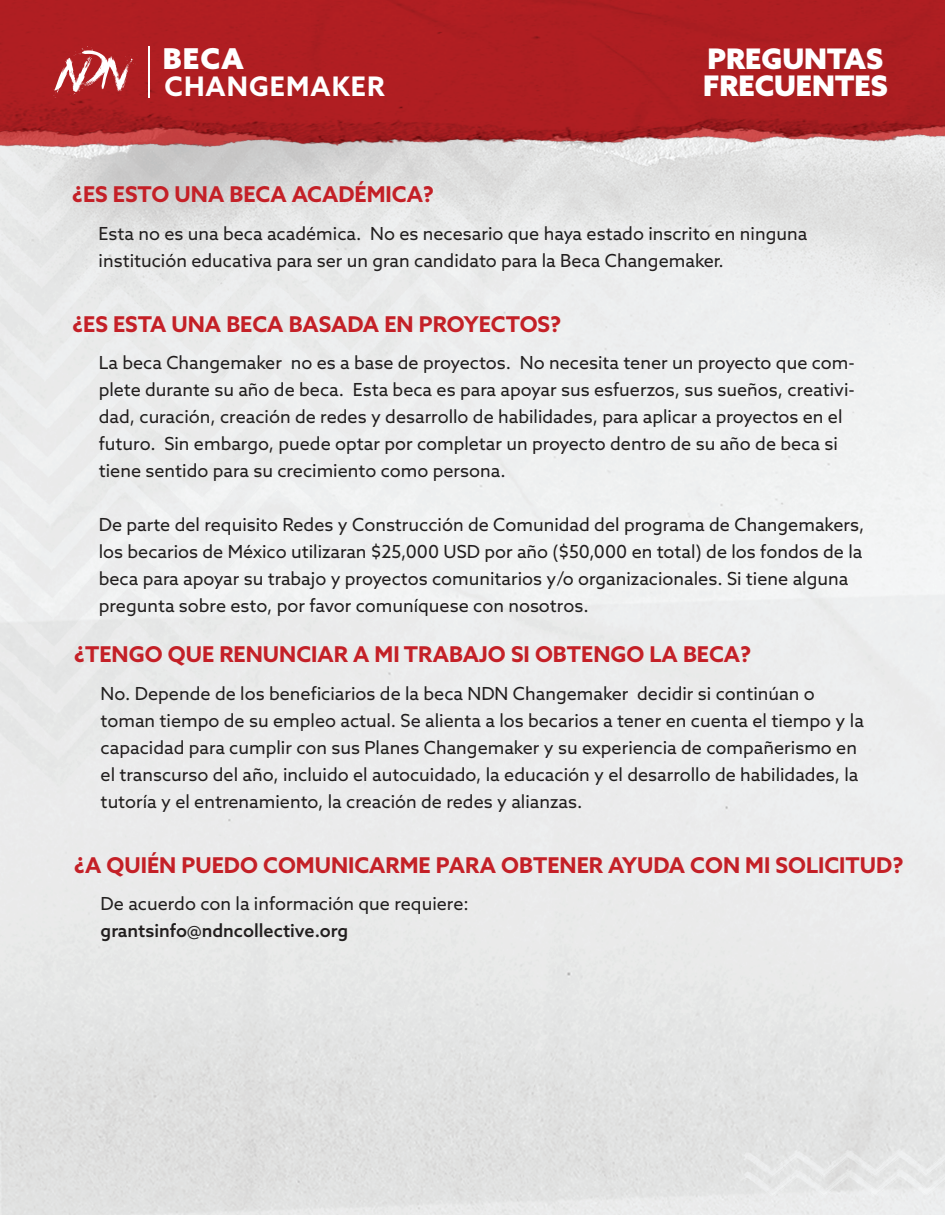
<style>
.page{position:relative;width:945px;height:1215px;background:#fff}
.page>*{position:absolute;margin:0;border:0;box-sizing:border-box;transform-origin:0 0}
.t1{font:900 28.8px "Azo Sans";color:#fff}
.t2{font:900 28.35px/27.2px "Azo Sans";color:#fff}
.t3{font:700 27px "Azo Sans";letter-spacing:.04em;color:#fff}
.t4{font:700 21.75px "Azo Sans";color:#c42027}
.t5{font:18px/27px "Azo Sans";color:#211e1e}
.t6{font:500 18px "Azo Sans";color:#211e1e}
</style>
<div class="page">
<img style="left:0;top:0;width:945px;height:1215px">
<hr style="left:148px;top:46px;width:2px;height:51px;background:#fff">
<svg style="left:54px;top:46px;width:84px;height:52px;background:#bf4e51"></svg>
<h1 class="t1" style="left:163px;top:39px;width:82px">BECA</h1>
<h3 class="t3" style="left:165px;top:68px;width:222px">CHANGEMAKER</h3>
<h2 class="t2" style="left:703px;top:45px;width:186px">PREGUNTAS<br>FRECUENTES</h2>
<p class="t4" style="left:72px;top:180px;width:364px">¿ES ESTO UNA BECA ACADÉMICA?</p>
<p class="t5" style="left:99px;top:220px;width:710px">Esta no es una beca académica. No es necesario que haya estado inscrito en ninguna institución educativa para ser un gran candidato para la Beca Changemaker.</p>
<p class="t4" style="left:72px;top:310px;width:491px">¿ES ESTA UNA BECA BASADA EN PROYECTOS?</p>
<p class="t5" style="left:99px;top:349px;width:758px">La beca Changemaker no es a base de proyectos. No necesita tener un proyecto que com&shy;plete durante su año de beca. Esta beca es para apoyar sus esfuerzos, sus sueños, creativi&shy;dad, curación, creación de redes y desarrollo de habilidades, para aplicar a proyectos en el futuro. Sin embargo, puede optar por completar un proyecto dentro de su año de beca si tiene sentido para su crecimiento como persona.</p>
<p class="t5" style="left:99px;top:511px;width:767px">De parte del requisito Redes y Construcción de Comunidad del programa de Changemakers, los becarios de México utilizaran $25,000 USD por año ($50,000 en total) de los fondos de la beca para apoyar su trabajo y proyectos comunitarios y/o organizacionales. Si tiene alguna pregunta sobre esto, por favor comuníquese con nosotros.</p>
<p class="t4" style="left:74px;top:640px;width:679px">¿TENGO QUE RENUNCIAR A MI TRABAJO SI OBTENGO LA BECA?</p>
<p class="t5" style="left:101px;top:680px;width:765px">No. Depende de los beneficiarios de la beca NDN Changemaker decidir si continúan o toman tiempo de su empleo actual. Se alienta a los becarios a tener en cuenta el tiempo y la capacidad para cumplir con sus Planes Changemaker y su experiencia de compañerismo en el transcurso del año, incluido el autocuidado, la educación y el desarrollo de habilidades, la tutoría y el entrenamiento, la creación de redes y alianzas.</p>
<p class="t4" style="left:74px;top:851px;width:831px">¿A QUIÉN PUEDO COMUNICARME PARA OBTENER AYUDA CON MI SOLICITUD?</p>
<p class="t5" style="left:101px;top:890px;width:370px">De acuerdo con la información que requiere:</p>
<p class="t6" style="left:101px;top:919px;width:249px">grantsinfo@ndncollective.org</p>
</div>
